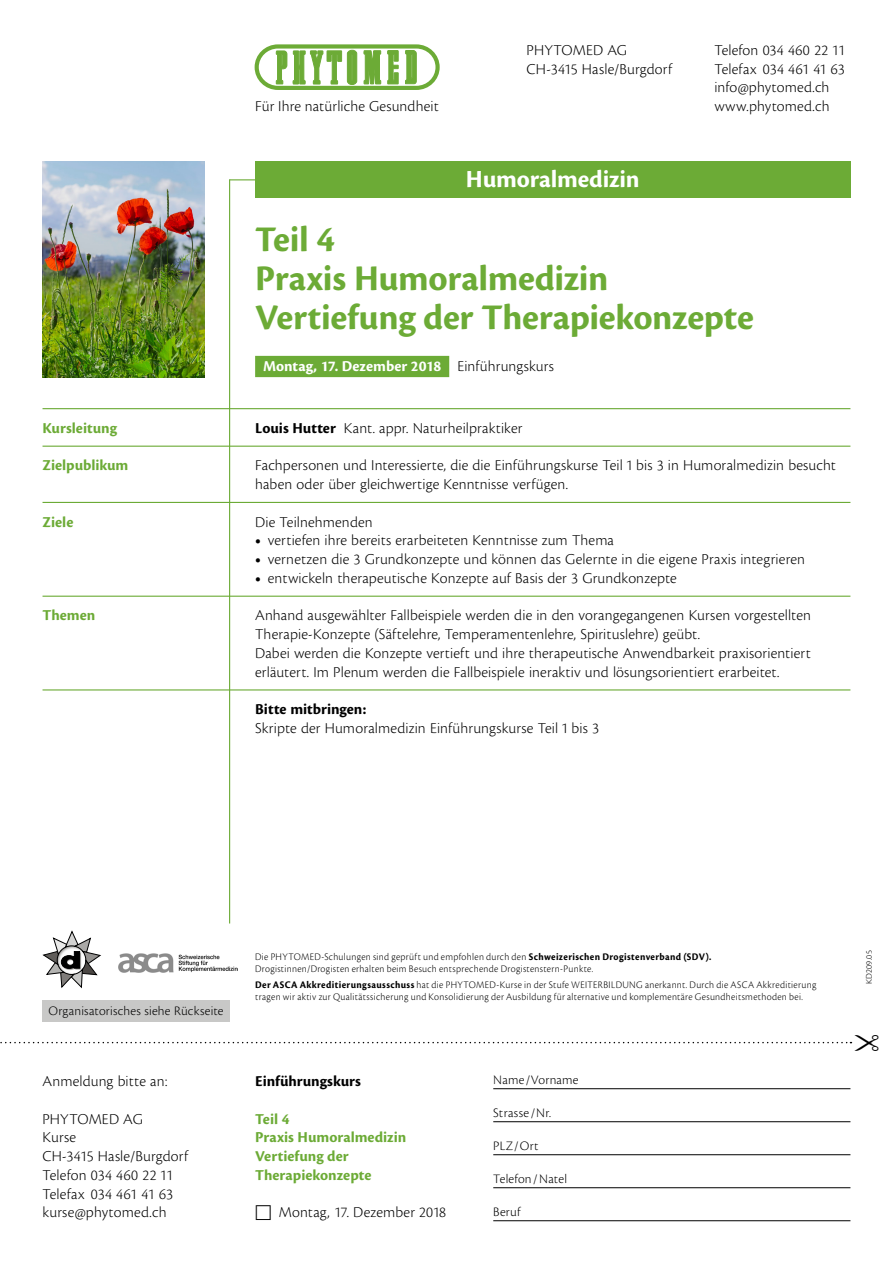
<style>
.page{position:relative;width:893px;height:1263px;background:#fff}
.page>*{position:absolute;margin:0;border:0;box-sizing:border-box;transform-origin:0 0}
.Haupttitel_25_26_pt{font:700 37.5px/39px "Cronos Pro";letter-spacing:-.01em;color:#6cab36}
.Rubriktitel_in_gruen{font:700 25.5px "Cronos Pro";letter-spacing:-.01em;color:#fff}
.Grundschrift_10_5_12{font:300 15.75px/18.8px "Cronos Pro";letter-spacing:.01em;color:#000}
.Grundschrift_10_5_12-2{font:700 15.75px/18.8px "Cronos Pro";color:#6cab36}
.Grundschrift_10_5_12-3{font:700 15.75px "Cronos Pro";color:#fff}
.Grundschrift_10_5_12-4{font:700 15.75px "Cronos Pro";color:#000}
.t1{font:300 13.5px "Cronos Pro";letter-spacing:.015em;color:#000}
.t2{font:300 10.5px/12px "Cronos Pro";letter-spacing:.035em;color:#000;scale:.95 1}
.t3{font:300 9px "Cronos Pro";letter-spacing:.035em;color:#000}
.s1{font-weight:300;color:#000}
.s2{font-weight:700}
</style>
<div class="page">
<div style="left:43px;top:1000px;width:187px;height:21px;background:#c8c8c7"></div>
<svg style="left:43px;top:930px;width:58px;height:58px"></svg>
<img style="left:118px;top:953px;width:119px;height:20px">
<hr style="left:229px;top:179px;width:1px;height:744px;background:#6cab36">
<svg style="left:230px;top:179px;width:25px;height:1px"></svg>
<div style="left:255px;top:162px;width:595px;height:36px;background:#6cab36"></div>
<div style="left:255px;top:356px;width:194px;height:21px;background:#6cab36"></div>
<hr style="left:43px;top:408px;width:807px;height:1px;background:#6cab36">
<hr style="left:43px;top:446px;width:807px;height:1px;background:#6cab36">
<hr style="left:43px;top:502px;width:807px;height:1px;background:#6cab36">
<hr style="left:43px;top:596px;width:807px;height:1px;background:#6cab36">
<hr style="left:43px;top:689px;width:807px;height:1px;background:#6cab36">
<hr style="left:493px;top:1088px;width:357px;height:1px;background:#000">
<hr style="left:493px;top:1121px;width:357px;height:1px;background:#000">
<hr style="left:493px;top:1154px;width:357px;height:1px;background:#000">
<hr style="left:493px;top:1187px;width:357px;height:1px;background:#000">
<hr style="left:493px;top:1220px;width:357px;height:1px;background:#000">
<svg style="left:254px;top:44px;width:186px;height:46px"></svg>
<img style="left:43px;top:162px;width:161px;height:215px">
<svg style="left:0;top:1041px;width:853px;height:3px"></svg>
<p class="Grundschrift_10_5_12" style="left:255px;top:97px;width:185px">Für Ihre natürliche Gesundheit</p>
<p class="Grundschrift_10_5_12" style="left:527px;top:40px;width:102px">PHYTOMED AG</p>
<p class="Grundschrift_10_5_12" style="left:527px;top:59px;width:147px">CH-3415 Hasle/Burgdorf</p>
<p class="Grundschrift_10_5_12" style="left:714px;top:40px;width:132px">Telefon 034 460 22 11</p>
<p class="Grundschrift_10_5_12" style="left:714px;top:59px;width:132px">Telefax 034 461 41 63</p>
<p class="Grundschrift_10_5_12" style="left:714px;top:78px;width:117px">info@phytomed.ch</p>
<p class="Grundschrift_10_5_12" style="left:714px;top:97px;width:117px">www.phytomed.ch</p>
<p class="Rubriktitel_in_gruen" style="left:466px;top:165px;width:175px">Humoralmedizin</p>
<p class="Haupttitel_25_26_pt" style="left:255px;top:221px;width:500px">Teil 4<br>Praxis Humoralmedizin<br>Vertiefung der Therapiekonzepte</p>
<p class="Grundschrift_10_5_12-3" style="left:263px;top:357px;width:292px">Montag, 17. Dezember 2018 <span class="s1">Einführungskurs</span></p>
<p class="Grundschrift_10_5_12-2" style="left:43px;top:419px;width:76px">Kursleitung</p>
<p class="Grundschrift_10_5_12" style="left:255px;top:419px;width:269px"><span class="s2">Louis Hutter</span> Kant. appr. Naturheilpraktiker</p>
<p class="Grundschrift_10_5_12-2" style="left:43px;top:456px;width:87px">Zielpublikum</p>
<p class="Grundschrift_10_5_12" style="left:255px;top:456px;width:582px">Fachpersonen und Interessierte, die die Einführungskurse Teil 1 bis 3 in Humoralmedizin besucht haben oder über gleichwertige Kenntnisse verfügen.</p>
<p class="Grundschrift_10_5_12-2" style="left:43px;top:513px;width:32px">Ziele</p>
<p class="Grundschrift_10_5_12" style="left:255px;top:512px;width:119px">Die Teilnehmenden</p>
<p class="Grundschrift_10_5_12" style="left:255px;top:531px;width:360px"><span class="s2">•</span> vertiefen ihre bereits erarbeiteten Kenntnisse zum Thema</p>
<p class="Grundschrift_10_5_12" style="left:255px;top:550px;width:551px"><span class="s2">•</span> vernetzen die 3 Grundkonzepte und können das Gelernte in die eigene Praxis integrieren</p>
<p class="Grundschrift_10_5_12" style="left:255px;top:569px;width:423px"><span class="s2">•</span> entwickeln therapeutische Konzepte auf Basis der 3 Grundkonzepte</p>
<p class="Grundschrift_10_5_12-2" style="left:43px;top:606px;width:54px">Themen</p>
<p class="Grundschrift_10_5_12" style="left:255px;top:606px;width:557px">Anhand ausgewählter Fallbeispiele werden die in den vorangegangenen Kursen vorgestellten Therapie-Konzepte (Säftelehre, Temperamentenlehre, Spirituslehre) geübt.<br>Dabei werden die Konzepte vertieft und ihre therapeutische Anwendbarkeit praxisorientiert erläutert. Im Plenum werden die Fallbeispiele ineraktiv und lösungsorientiert erarbeitet.</p>
<p class="Grundschrift_10_5_12-4" style="left:255px;top:700px;width:113px">Bitte mitbringen:</p>
<p class="Grundschrift_10_5_12" style="left:255px;top:719px;width:345px">Skripte der Humoralmedizin Einführungskurse Teil 1 bis 3</p>
<p class="t1" style="left:48px;top:1003px;width:177px">Organisatorisches siehe Rückseite</p>
<p class="Grundschrift_10_5_12" style="left:43px;top:1072px;width:126px">Anmeldung bitte an:</p>
<p class="Grundschrift_10_5_12" style="left:43px;top:1109px;width:102px">PHYTOMED AG</p>
<p class="Grundschrift_10_5_12" style="left:43px;top:1128px;width:35px">Kurse</p>
<p class="Grundschrift_10_5_12" style="left:43px;top:1147px;width:147px">CH-3415 Hasle/Burgdorf</p>
<p class="Grundschrift_10_5_12" style="left:43px;top:1165px;width:132px">Telefon 034 460 22 11</p>
<p class="Grundschrift_10_5_12" style="left:43px;top:1184px;width:132px">Telefax 034 461 41 63</p>
<p class="Grundschrift_10_5_12" style="left:43px;top:1203px;width:126px">kurse@phytomed.ch</p>
<p class="t2" style="left:255px;top:951px;width:482px">Die PHYTOMED-Schulungen sind geprüft und empfohlen durch den <span class="s2">Schweizerischen Drogistenverband (SDV).<br></span>Drogistinnen/Drogisten erhalten beim Besuch entsprechende Drogistenstern-Punkte.</p>
<p class="t2" style="left:255px;top:979px;width:592px"><span class="s2">Der ASCA Akkreditierungsausschuss</span> hat die PHYTOMED-Kurse in der Stufe WEITERBILDUNG anerkannt. Durch die ASCA Akkreditierung tragen wir aktiv zur Qualitätssicherung und Konsolidierung der Ausbildung für alternative und komplementäre Gesundheitsmethoden bei.</p>
<p class="Grundschrift_10_5_12-4" style="left:255px;top:1072px;width:107px">Einführungskurs</p>
<p class="Grundschrift_10_5_12-2" style="left:255px;top:1109px;width:36px">Teil 4</p>
<p class="Grundschrift_10_5_12-2" style="left:255px;top:1128px;width:153px">Praxis Humoralmedizin</p>
<p class="Grundschrift_10_5_12-2" style="left:255px;top:1147px;width:118px">Vertiefung der<br>Therapiekonzepte</p>
<p class="Grundschrift_10_5_12" style="left:255px;top:1203px;width:192px">• Montag, 17. Dezember 2018</p>
<p class="t1" style="left:493px;top:1072px;width:87px">Name/Vorname</p>
<p class="t1" style="left:493px;top:1105px;width:59px">Strasse/Nr.</p>
<p class="t1" style="left:493px;top:1138px;width:47px">PLZ/Ort</p>
<p class="t1" style="left:493px;top:1171px;width:75px">Telefon/Natel</p>
<p class="t1" style="left:493px;top:1204px;width:29px">Beruf</p>
<p class="t3" style="left:864px;top:984px;width:35px;rotate:-90deg">KD209.05</p>
</div>
